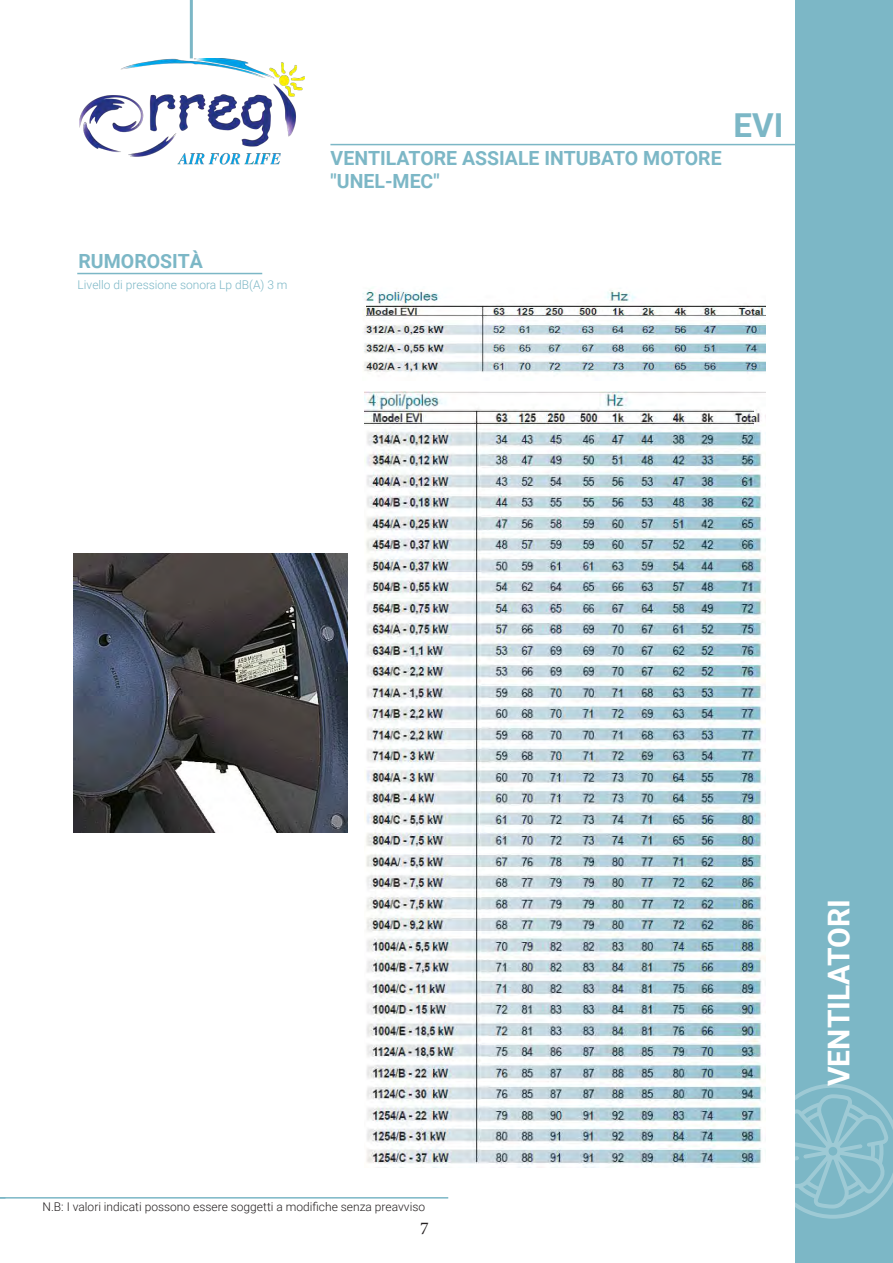
<style>
.page{position:relative;width:893px;height:1263px;background:#fff}
.page>*{position:absolute;margin:0;border:0;box-sizing:border-box;transform-origin:0 0}
.t1{font:700 33px "Roboto";color:#7cb7c6}
.t2{font:700 30px "Roboto";color:#fff}
.t3{font:700 19.5px "Roboto";color:#7cb7c6}
.t4{font:18px "Minion Pro";color:#231f20}
.t5{font:300 12px "Roboto";color:#231f20}
.t6{font:300 12px "Roboto";color:#7cb7c6}
</style>
<div class="page">
<div style="left:795px;top:0;width:98px;height:1263px;background:#7cb7c6"></div>
<hr style="left:330px;top:144px;width:483px;height:1px;background:#7cb7c6">
<hr style="left:190px;top:0;width:3px;height:58px;background:#7cb7c6">
<img style="left:80px;top:59px;width:224px;height:106px">
<hr style="left:0;top:1197px;width:448px;height:1px;background:#7cb7c6">
<hr style="left:77px;top:273px;width:185px;height:1px;background:#7cb7c6">
<img style="left:362px;top:288px;width:403px;height:85px">
<img style="left:365px;top:391px;width:400px;height:776px">
<img style="left:73px;top:554px;width:275px;height:278px">
<svg style="left:765px;top:1084px;width:128px;height:135px"></svg>
<p class="t3" style="left:79px;top:247px;width:126px">RUMOROSITÀ</p>
<p class="t6" style="left:78px;top:276px;width:211px">Livello di pressione sonora Lp dB(A) 3 m</p>
<p class="t3" style="left:331px;top:144px;width:393px">VENTILATORE ASSIALE INTUBATO MOTORE</p>
<p class="t3" style="left:331px;top:167px;width:111px">"UNEL-MEC"</p>
<p class="t1" style="left:733px;top:102px;width:51px">EVI</p>
<p class="t5" style="left:43px;top:1198px;width:384px">N.B: I valori indicati possono essere soggetti a modifiche senza preavviso</p>
<p class="t4" style="left:420px;top:1216px;width:10px">7</p>
<p class="t2" style="left:818px;top:1086px;width:188px;rotate:-90deg">VENTILATORI</p>
</div>
